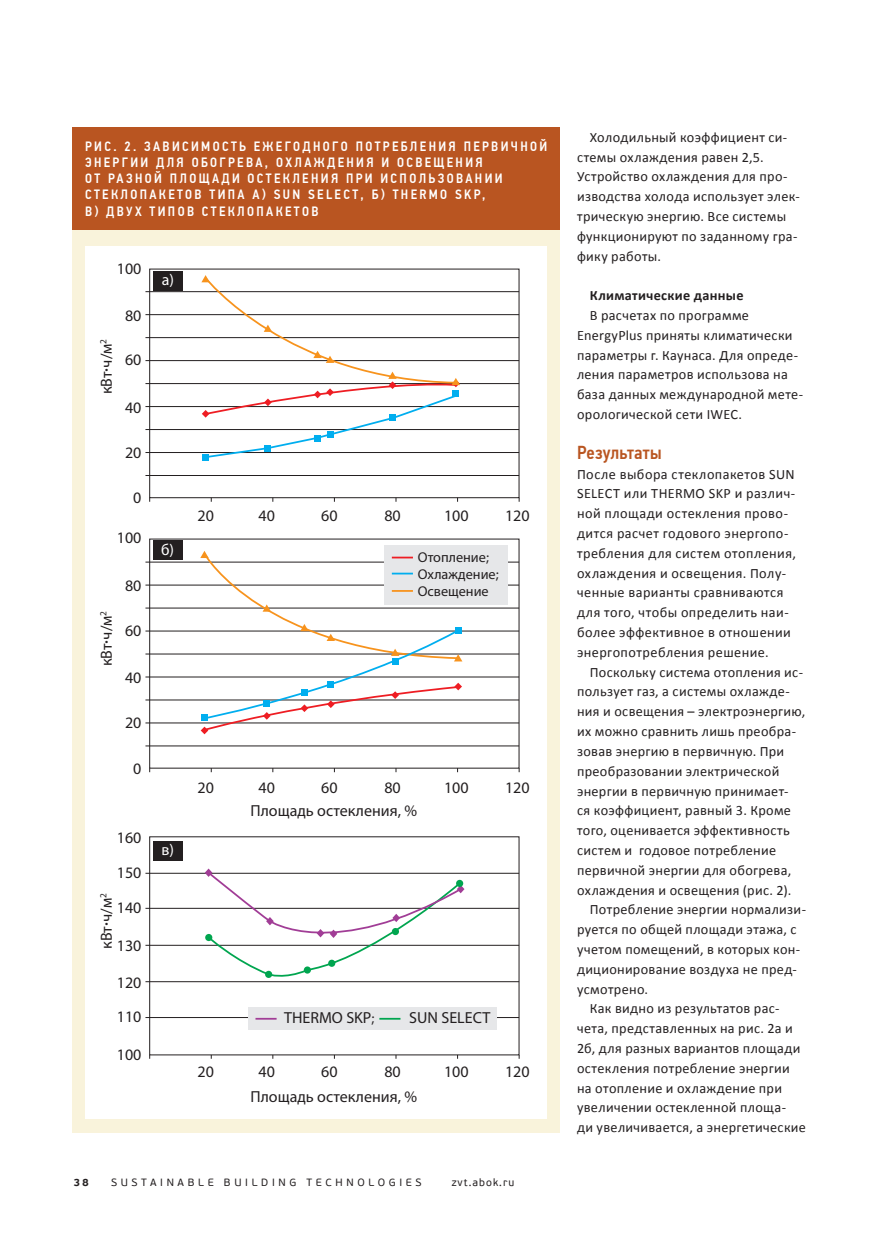
<style>
.page{position:relative;width:872px;height:1234px;background:#fff}
.page>*{position:absolute;margin:0;border:0;box-sizing:border-box;transform-origin:0 0}
.t1{font:500 18.75px "PF Din Text Cond Pro";color:#b95521}
.t2{font:16.05px "Myriad Pro";color:#231f20}
.t3{font:16.05px "Myriad Pro";color:#fff}
.t4{font:14.25px/19.8px "Calibri";letter-spacing:.02em;color:#231f20}
.t5{font:14.25px/17.1px "Myriad Pro";color:#231f20}
.t6{font:700 14.25px "Calibri";letter-spacing:.02em;color:#231f20}
.t7{font:500 13.5px/16.2px "PF Din Text Cond Pro";letter-spacing:.175em;color:#fff}
.t8{font:10.5px "PF Beau Sans Pro";letter-spacing:.35em;color:#231f20}
.t9{font:10.5px "PF Beau Sans Pro";letter-spacing:.1em;color:#231f20}
.t10{font:700 10.5px "PF Beau Sans Pro";color:#231f20}
.s1{font-size:19.5px}
.s2{font-size:14.25px}
</style>
<div class="page">
<div style="left:72px;top:157px;width:488px;height:975px;background:#f9f3db"></div>
<div style="left:72px;top:127px;width:488px;height:102px;background:#b95521"></div>
<div style="left:85px;top:246px;width:462px;height:872px;background:#fff"></div>
<hr style="left:145px;top:584px;width:374px;height:1px;background:#231f20">
<hr style="left:145px;top:561px;width:374px;height:1px;background:#231f20">
<hr style="left:145px;top:1017px;width:374px;height:1px;background:#231f20">
<div style="left:149px;top:268px;width:370px;height:230px;border:1px solid #231f20"></div>
<hr style="left:145px;top:475px;width:374px;height:1px;background:#231f20">
<hr style="left:145px;top:452px;width:374px;height:1px;background:#231f20">
<hr style="left:145px;top:429px;width:374px;height:1px;background:#231f20">
<hr style="left:145px;top:406px;width:374px;height:1px;background:#231f20">
<hr style="left:145px;top:383px;width:374px;height:1px;background:#231f20">
<hr style="left:145px;top:360px;width:374px;height:1px;background:#231f20">
<hr style="left:145px;top:337px;width:374px;height:1px;background:#231f20">
<hr style="left:145px;top:314px;width:374px;height:1px;background:#231f20">
<hr style="left:145px;top:291px;width:374px;height:1px;background:#231f20">
<div style="left:202px;top:454px;width:7px;height:6px;background:#00aeef"></div>
<svg style="left:201px;top:275px;width:259px;height:183px"></svg>
<div style="left:153px;top:271px;width:29px;height:19px;background:#231f20"></div>
<div style="left:153px;top:540px;width:29px;height:20px;background:#231f20"></div>
<div style="left:153px;top:840px;width:29px;height:19px;background:#231f20"></div>
<div style="left:384px;top:545px;width:123px;height:59px;background:#e6e7e9"></div>
<hr style="left:145px;top:745px;width:374px;height:1px;background:#231f20">
<hr style="left:145px;top:722px;width:374px;height:1px;background:#231f20">
<hr style="left:145px;top:699px;width:374px;height:1px;background:#231f20">
<hr style="left:145px;top:676px;width:374px;height:1px;background:#231f20">
<hr style="left:145px;top:653px;width:374px;height:1px;background:#231f20">
<hr style="left:145px;top:630px;width:374px;height:1px;background:#231f20">
<hr style="left:145px;top:607px;width:374px;height:1px;background:#231f20">
<svg style="left:200px;top:551px;width:262px;height:183px"></svg>
<div style="left:248px;top:1007px;width:249px;height:22px;background:#e6e7e9"></div>
<hr style="left:145px;top:981px;width:374px;height:1px;background:#231f20">
<hr style="left:145px;top:944px;width:374px;height:1px;background:#231f20">
<hr style="left:145px;top:907px;width:374px;height:1px;background:#231f20">
<hr style="left:145px;top:872px;width:374px;height:1px;background:#231f20">
<hr style="left:255px;top:1017px;width:21px;height:2px;background:#a13d96">
<hr style="left:379px;top:1017px;width:21px;height:2px;background:#00a54f">
<svg style="left:205px;top:868px;width:259px;height:110px"></svg>
<p class="t7" style="left:85px;top:138px;width:463px">Рис. 2. Зависимость ежегодного п отребления п ервичной энергии для обогрева, охлаждения и освещения<br>от разной п лощади остекления пр и исп ользовании стеклоп акетов тип а а) SUN SELECT, б) THERMO SKP,<br>в) двух тип ов стеклоп акетов</p>
<p class="t2" style="left:117px;top:258px;width:26px">100</p>
<p class="t2" style="left:97px;top:394px;width:57px;rotate:-90deg">кВт<span class="s1">·</span>ч/м<sup>2</sup></p>
<p class="t2" style="left:125px;top:305px;width:18px">80</p>
<p class="t2" style="left:125px;top:350px;width:18px">60</p>
<p class="t2" style="left:125px;top:397px;width:18px">40</p>
<p class="t2" style="left:125px;top:442px;width:18px">20</p>
<p class="t2" style="left:133px;top:487px;width:10px">0</p>
<p class="t2" style="left:117px;top:528px;width:26px">100</p>
<p class="t2" style="left:97px;top:666px;width:57px;rotate:-90deg">кВт<span class="s1">·</span>ч/м<sup>2</sup></p>
<p class="t2" style="left:125px;top:575px;width:18px">80</p>
<p class="t2" style="left:125px;top:620px;width:18px">60</p>
<p class="t2" style="left:125px;top:668px;width:18px">40</p>
<p class="t2" style="left:125px;top:712px;width:18px">20</p>
<p class="t2" style="left:133px;top:758px;width:10px">0</p>
<p class="t3" style="left:162px;top:270px;width:14px">a)</p>
<p class="t3" style="left:161px;top:539px;width:15px">б)</p>
<p class="t2" style="left:117px;top:827px;width:26px">160</p>
<p class="t2" style="left:117px;top:862px;width:26px">150</p>
<p class="t2" style="left:97px;top:948px;width:57px;rotate:-90deg">кВт<span class="s1">·</span>ч/м<sup>2</sup></p>
<p class="t2" style="left:117px;top:897px;width:26px">140</p>
<p class="t2" style="left:117px;top:935px;width:26px">130</p>
<p class="t2" style="left:117px;top:972px;width:26px">120</p>
<p class="t2" style="left:117px;top:1006px;width:26px">110</p>
<p class="t2" style="left:117px;top:1044px;width:26px">100</p>
<p class="t3" style="left:161px;top:839px;width:14px">в)</p>
<p class="t2" style="left:197px;top:506px;width:18px">20</p>
<p class="t2" style="left:258px;top:506px;width:18px">40</p>
<p class="t2" style="left:321px;top:506px;width:18px">60</p>
<p class="t2" style="left:384px;top:506px;width:18px">80</p>
<p class="t2" style="left:444px;top:506px;width:26px">100</p>
<p class="t2" style="left:505px;top:506px;width:26px">120</p>
<p class="t5" style="left:418px;top:548px;width:82px">Отопление;<br>Охлаждение;<br>Освещение</p>
<p class="t2" style="left:197px;top:777px;width:18px">20</p>
<p class="t2" style="left:258px;top:777px;width:18px">40</p>
<p class="t2" style="left:321px;top:777px;width:18px">60</p>
<p class="t2" style="left:384px;top:777px;width:18px">80</p>
<p class="t2" style="left:444px;top:777px;width:26px">100</p>
<p class="t2" style="left:505px;top:777px;width:26px">120</p>
<p class="t2" style="left:250px;top:800px;width:168px">Площадь остекления, %</p>
<p class="t2" style="left:284px;top:1007px;width:92px">THERMO SKP<span class="s2">;</span></p>
<p class="t2" style="left:409px;top:1007px;width:83px">SUN SELECT</p>
<p class="t2" style="left:197px;top:1061px;width:18px">20</p>
<p class="t2" style="left:258px;top:1061px;width:18px">40</p>
<p class="t2" style="left:321px;top:1061px;width:18px">60</p>
<p class="t2" style="left:384px;top:1061px;width:18px">80</p>
<p class="t2" style="left:444px;top:1061px;width:26px">100</p>
<p class="t2" style="left:505px;top:1061px;width:26px">120</p>
<p class="t2" style="left:250px;top:1086px;width:168px">Площадь остекления, %</p>
<p class="t10" style="left:74px;top:1175px;width:17px">38</p>
<p class="t8" style="left:111px;top:1175px;width:312px">SUSTAINABLE BUILDING TECHNOLOGIES</p>
<p class="t9" style="left:452px;top:1175px;width:64px">zvt.abok.ru</p>
<p class="t4" style="left:577px;top:127px;width:224px;text-indent:13px">Холодильный коэффициент си&shy;стемы охлаждения равен 2,5.<br>Устройство охлаждения для про&shy;изводства холода использует элек&shy;трическую энергию. Все системы функционируют по заданному гра&shy;фику работы.</p>
<p class="t6" style="left:590px;top:286px;width:155px">Климатические данные</p>
<p class="t4" style="left:577px;top:305px;width:228px;text-indent:13px">В расчетах по программе<br>EnergyPlus приняты климатически параметры г. Каунаса. Для опреде&shy;ления параметров использова на база данных международной мете&shy;орологической сети IWEC.</p>
<h1 class="t1" style="left:577px;top:441px;width:86px">Результаты</h1>
<p class="t4" style="left:577px;top:464px;width:220px">После выбора стеклопакетов SUN<br>SELECT или THERMO SKP и различ&shy;ной площади остекления прово&shy;дится расчет годового энергопо&shy;требления для систем отопления, охлаждения и освещения. Полу&shy;ченные варианты сравниваются для того, чтобы определить наи&shy;более эффективное в отношении энергопотребления решение.</p>
<p class="t4" style="left:590px;top:662px;width:215px">Поскольку система отопления ис-</p>
<p class="t4" style="left:577px;top:681px;width:214px">пользует газ, а системы охлажде-</p>
<p class="t4" style="left:577px;top:701px;width:230px">ния и освещения – электроэнергию,</p>
<p class="t4" style="left:577px;top:721px;width:221px">их можно сравнить лишь преобра-</p>
<p class="t4" style="left:577px;top:741px;width:209px">зовав энергию в первичную. При</p>
<p class="t4" style="left:577px;top:761px;width:204px">преобразовании электрической</p>
<p class="t4" style="left:577px;top:780px;width:213px">энергии в первичную принимает-</p>
<p class="t4" style="left:577px;top:800px;width:215px">ся коэффициент, равный 3. Кроме</p>
<p class="t4" style="left:577px;top:820px;width:214px">того, оценивается эффективность</p>
<p class="t4" style="left:577px;top:840px;width:201px">систем и годовое потребление</p>
<p class="t4" style="left:577px;top:860px;width:216px">первичной энергии для обогрева,</p>
<p class="t4" style="left:577px;top:879px;width:216px">охлаждения и освещения (рис. 2).</p>
<p class="t4" style="left:590px;top:899px;width:218px">Потребление энергии нормализи-</p>
<p class="t4" style="left:577px;top:919px;width:221px">руется по общей площади этажа, с</p>
<p class="t4" style="left:577px;top:939px;width:225px">учетом помещений, в которых кон-</p>
<p class="t4" style="left:577px;top:958px;width:221px">диционирование воздуха не пред-</p>
<p class="t4" style="left:577px;top:978px;width:72px">усмотрено.</p>
<p class="t4" style="left:590px;top:998px;width:191px">Как видно из результатов рас-</p>
<p class="t4" style="left:577px;top:1018px;width:217px">чета, представленных на рис. 2а и</p>
<p class="t4" style="left:577px;top:1038px;width:225px">2б, для разных вариантов площади</p>
<p class="t4" style="left:577px;top:1057px;width:214px">остекления потребление энергии</p>
<p class="t4" style="left:577px;top:1077px;width:206px">на отопление и охлаждение при</p>
<p class="t4" style="left:577px;top:1097px;width:210px">увеличении остекленной площа-</p>
<p class="t4" style="left:577px;top:1117px;width:230px">ди увеличивается, а энергетические</p>
</div>
